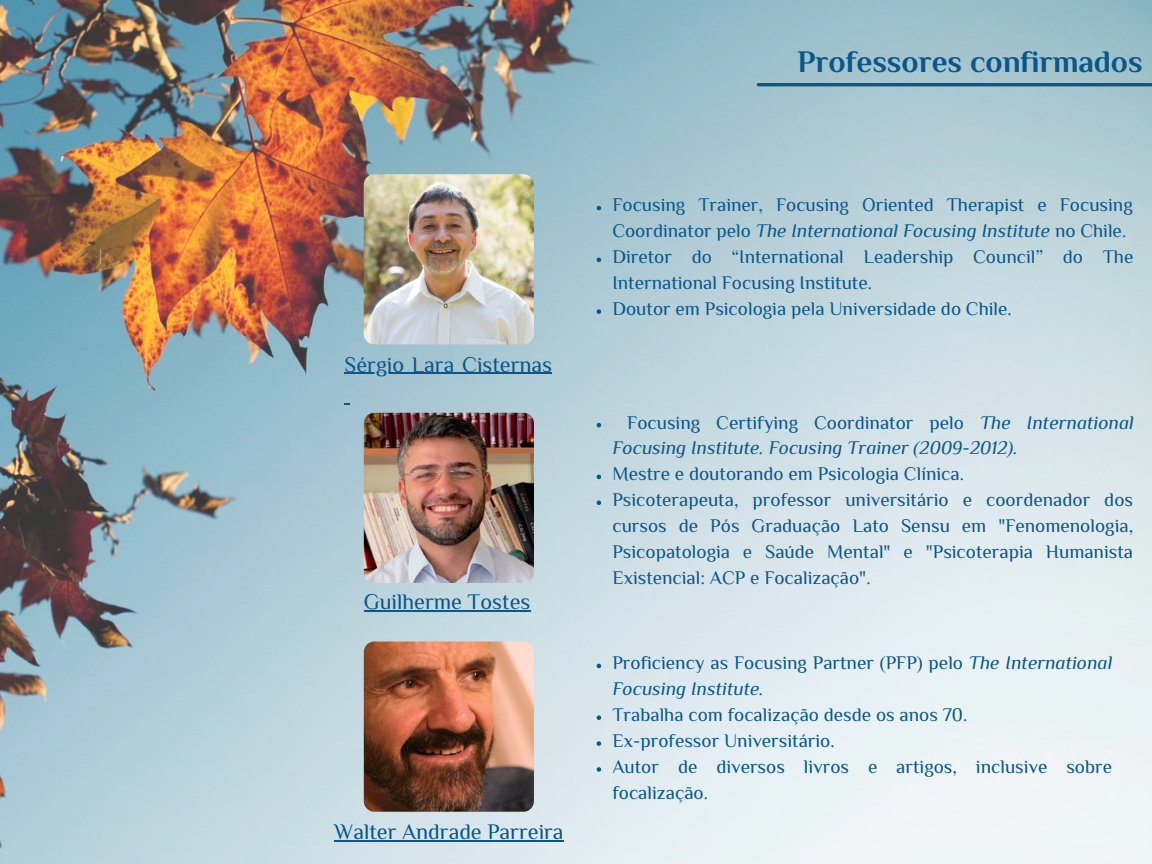
<style>
.page{position:relative;width:1152px;height:864px;background:#fff}
.page>*{position:absolute;margin:0;border:0;box-sizing:border-box;transform-origin:0 0}
.t1{font:700 31.2px "Philosopher";color:#0a5688}
.t2{font:22.2px "Philosopher";color:#0a5688}
.t3{font:19.2px/25.8px "Philosopher";color:#0a5688}
.t4{font:italic 19.2px/25.8px "Philosopher";color:#0a5688}
.s1{font-style:italic}
.s2{font-style:normal}
</style>
<div class="page">
<img style="left:0;top:0;width:1152px;height:864px">
<img style="left:364px;top:174px;width:170px;height:170px;border-radius:11px">
<hr style="left:345px;top:373px;width:207px;height:1px;background:#0a5688">
<svg style="left:597px;top:206px;width:4px;height:4px"></svg>
<svg style="left:597px;top:258px;width:4px;height:4px"></svg>
<svg style="left:597px;top:309px;width:4px;height:5px"></svg>
<hr style="left:334px;top:840px;width:230px;height:1px;background:#0a5688">
<img style="left:364px;top:642px;width:170px;height:170px;border-radius:11px">
<svg style="left:597px;top:664px;width:4px;height:4px"></svg>
<svg style="left:597px;top:715px;width:4px;height:5px"></svg>
<svg style="left:597px;top:741px;width:4px;height:5px"></svg>
<svg style="left:597px;top:767px;width:4px;height:5px"></svg>
<img style="left:364px;top:413px;width:170px;height:170px;border-radius:11px">
<svg style="left:597px;top:423px;width:4px;height:4px"></svg>
<svg style="left:597px;top:475px;width:4px;height:4px"></svg>
<svg style="left:597px;top:501px;width:4px;height:4px"></svg>
<hr style="left:364px;top:610px;width:166px;height:1px;background:#0a5688">
<hr style="left:758px;top:83px;width:394px;height:3px;background:#0a5688">
<h1 class="t1" style="left:798px;top:51px;width:347px">Professores confirmados</h1>
<p class="t2" style="left:345px;top:357px;width:209px">Sérgio Lara Cisternas</p>
<p class="t2" style="left:364px;top:594px;width:168px">Guilherme Tostes</p>
<p class="t2" style="left:334px;top:824px;width:231px">Walter Andrade Parreira</p>
<p class="t3" style="left:612px;top:194px;width:522px">Focusing Trainer, Focusing Oriented Therapist e Focusing Coordinator pelo <span class="s1">The International Focusing Institute</span> no Chile.<br>Diretor do “International Leadership Council” do The International Focusing Institute.<br>Doutor em Psicologia pela Universidade do Chile.</p>
<p class="t4" style="left:612px;top:411px;width:523px;text-indent:15px"><span class="s2">Focusing Certifying Coordinator pelo</span> The International<br>Focusing Institute. Focusing Trainer (2009-2012).</p>
<p class="t3" style="left:612px;top:463px;width:522px">Mestre e doutorando em Psicologia Clínica.<br>Psicoterapeuta, professor universitário e coordenador dos cursos de Pós Graduação Lato Sensu em "Fenomenologia, Psicopatologia e Saúde Mental" e "Psicoterapia Humanista Existencial: ACP e Focalização".</p>
<p class="t3" style="left:612px;top:652px;width:501px">Proficiency as Focusing Partner (PFP) pelo <span class="s1">The International<br>Focusing Institute.</span></p>
<p class="t3" style="left:612px;top:704px;width:501px">Trabalha com focalização desde os anos 70.<br>Ex-professor Universitário.<br>Autor de diversos livros e artigos, inclusive sobre focalização.</p>
</div>
